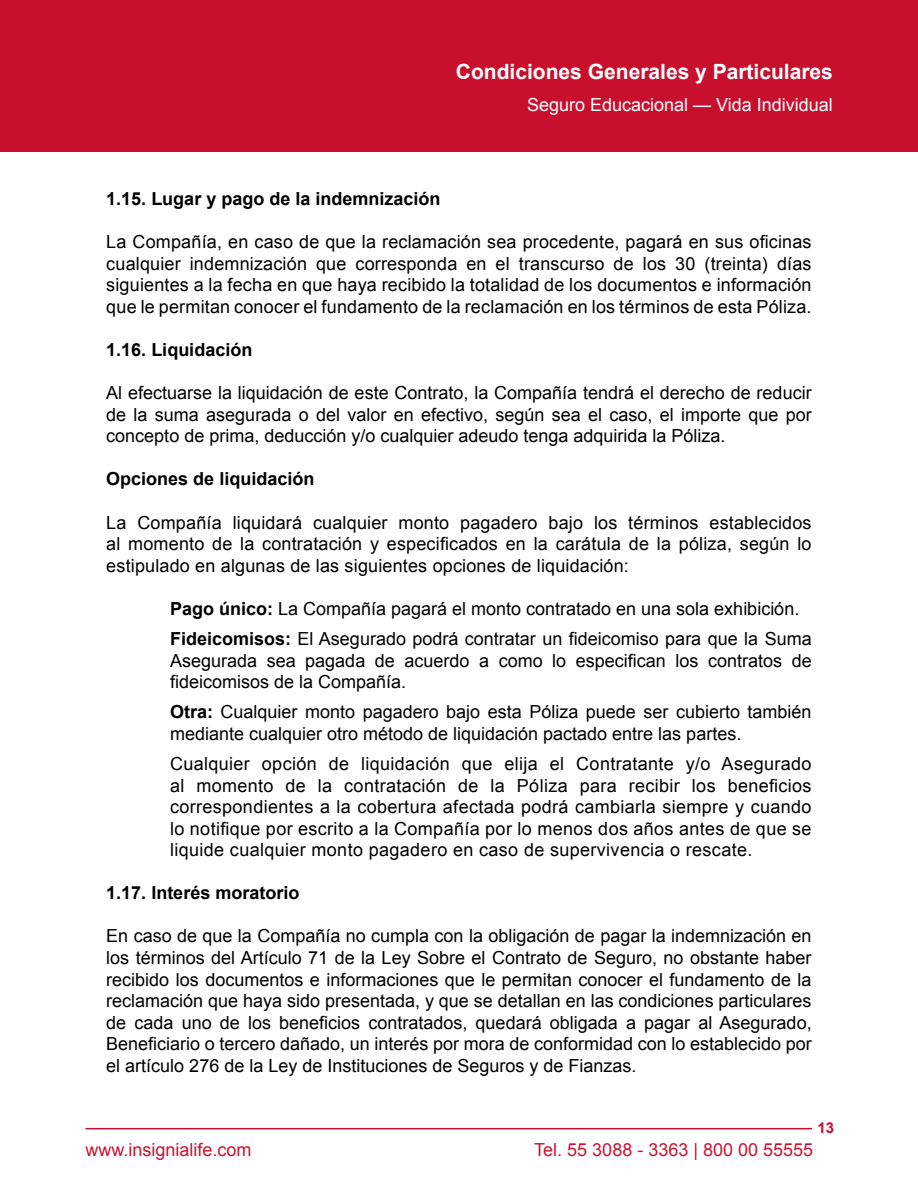
<style>
.page{position:relative;width:918px;height:1188px;background:#fff}
.page>*{position:absolute;margin:0;border:0;box-sizing:border-box;transform-origin:0 0}
.t1{font:700 21px "Arial";color:#fff}
.t2{font:18px/21.6px "Arial";color:#000;text-align:justify}
.t3{font:700 18px "Arial";color:#000}
.t4{font:18px "Arial";color:#c91430}
.t5{font:18px "Arial";color:#fff}
.t6{font:700 15px "Arial";color:#c8102e}
.s1{font-weight:700}
</style>
<div class="page">
<div style="left:0;top:0;width:918px;height:152px;background:#c8102e"></div>
<hr style="left:85px;top:1128px;width:727px;height:1px;background:#c8102e">
<p class="t1" style="left:456px;top:58px;width:378px">Condiciones Generales y Particulares</p>
<p class="t5" style="left:527px;top:92px;width:307px">Seguro Educacional — Vida Individual</p>
<p class="t3" style="left:106px;top:187px;width:336px">1.15. Lugar y pago de la indemnización</p>
<p class="t2" style="left:106px;top:231px;width:707px">La Compañía, en caso de que la reclamación sea procedente, pagará en sus oficinas cualquier indemnización que corresponda en el transcurso de los 30 (treinta) días siguientes a la fecha en que haya recibido la totalidad de los documentos e información que le permitan conocer el fundamento de la reclamación en los términos de esta Póliza.</p>
<p class="t3" style="left:106px;top:338px;width:148px">1.16. Liquidación</p>
<p class="t2" style="left:106px;top:382px;width:707px">Al efectuarse la liquidación de este Contrato, la Compañía tendrá el derecho de reducir de la suma asegurada o del valor en efectivo, según sea el caso, el importe que por concepto de prima, deducción y/o cualquier adeudo tenga adquirida la Póliza.</p>
<p class="t3" style="left:106px;top:467px;width:210px">Opciones de liquidación</p>
<p class="t2" style="left:106px;top:512px;width:707px">La Compañía liquidará cualquier monto pagadero bajo los términos establecidos al momento de la contratación y especificados en la carátula de la póliza, según lo estipulado en algunas de las siguientes opciones de liquidación:</p>
<p class="t2" style="left:170px;top:594px;width:643px;line-height:30.2px"><span class="s1">Pago único:</span> La Compañía pagará el monto contratado en una sola exhibición.<br><span class="s1">Fideicomisos:</span> El Asegurado podrá contratar un fideicomiso para que la Suma</p>
<p class="t2" style="left:170px;top:650px;width:643px">Asegurada sea pagada de acuerdo a como lo especifican los contratos de fideicomisos de la Compañía.</p>
<p class="t2" style="left:170px;top:701px;width:643px"><span class="s1">Otra:</span> Cualquier monto pagadero bajo esta Póliza puede ser cubierto también mediante cualquier otro método de liquidación pactado entre las partes.</p>
<p class="t2" style="left:170px;top:753px;width:643px">Cualquier opción de liquidación que elija el Contratante y/o Asegurado al momento de la contratación de la Póliza para recibir los beneficios correspondientes a la cobertura afectada podrá cambiarla siempre y cuando lo notifique por escrito a la Compañía por lo menos dos años antes de que se liquide cualquier monto pagadero en caso de supervivencia o rescate.</p>
<p class="t3" style="left:106px;top:881px;width:195px">1.17. Interés moratorio</p>
<p class="t2" style="left:106px;top:926px;width:707px">En caso de que la Compañía no cumpla con la obligación de pagar la indemnización en los términos del Artículo 71 de la Ley Sobre el Contrato de Seguro, no obstante haber recibido los documentos e informaciones que le permitan conocer el fundamento de la reclamación que haya sido presentada, y que se detallan en las condiciones particulares de cada uno de los beneficios contratados, quedará obligada a pagar al Asegurado, Beneficiario o tercero dañado, un interés por mora de conformidad con lo establecido por el artículo 276 de la Ley de Instituciones de Seguros y de Fianzas.</p>
<p class="t6" style="left:818px;top:1118px;width:18px">13</p>
<p class="t4" style="left:85px;top:1138px;width:168px">www.insignialife.com</p>
<p class="t4" style="left:534px;top:1138px;width:280px">Tel. 55 3088 - 3363 | 800 00 55555</p>
</div>
